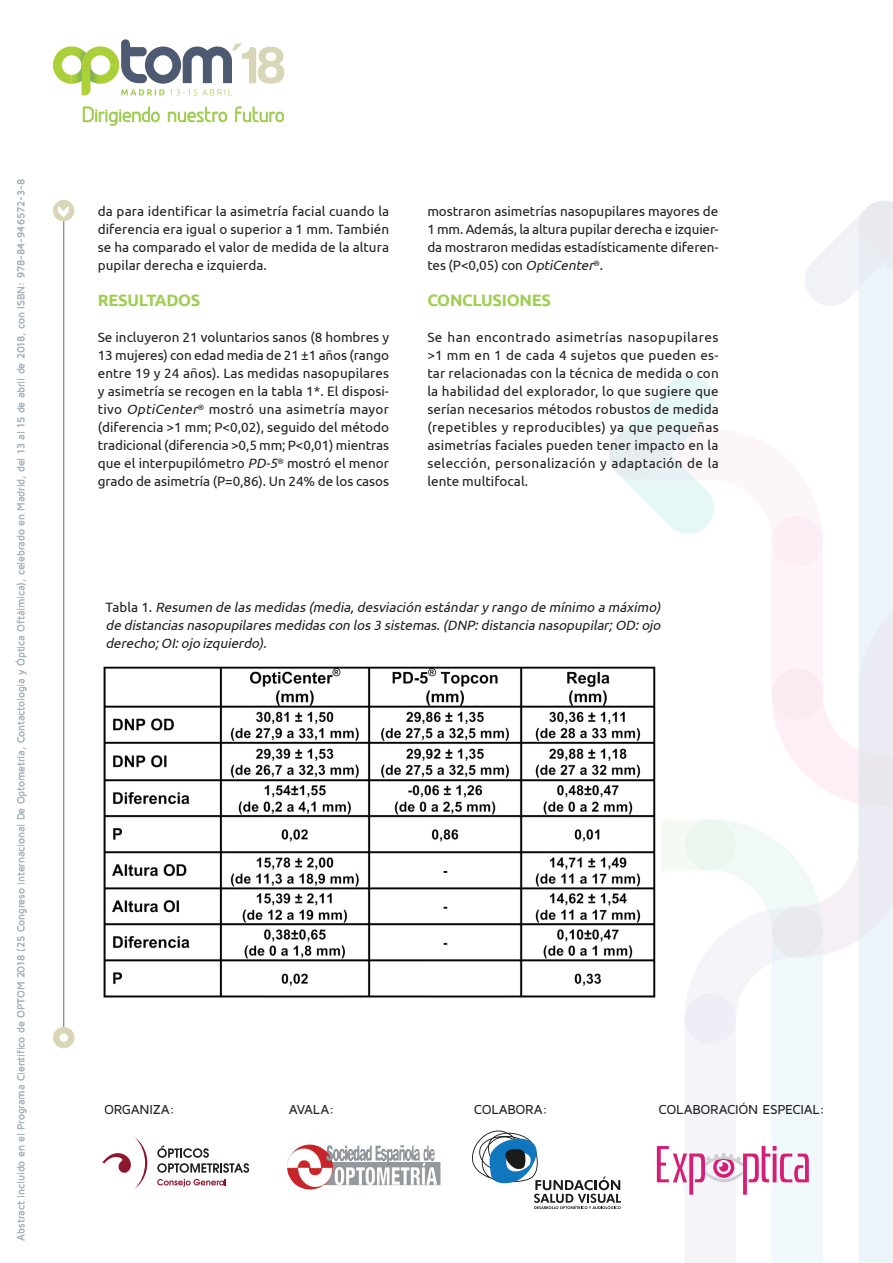
<style>
.page{position:relative;width:893px;height:1263px;background:#fff}
.page>*{position:absolute;margin:0;border:0;box-sizing:border-box;transform-origin:0 0}
.t1{font:19.65px "Greyscale Basic";color:#a0ce53}
.t2{font:700 16.5px "Ubuntu";letter-spacing:-.02em;color:#a0ce53}
.t3{font:13.5px/18px "Ubuntu";color:#231f20;text-align:justify}
.t4{font:italic 13.5px/18px "Ubuntu";color:#231f20}
.t5{font:500 13.5px "Maven Pro";letter-spacing:-.025em;color:#231f20}
.t6{font:500 10.5px "Maven Pro";letter-spacing:-.015em;color:#a5b4be}
.s1{font-style:italic}
.s2{font-style:normal}
</style>
<div class="page">
<hr style="left:63px;top:209px;width:1px;height:828px;background:#69696c">
<div style="left:53px;top:200px;width:21px;height:21px;background:#d9d6b7;border-radius:50%"></div>
<svg style="left:58px;top:206px;width:11px;height:11px"></svg>
<div style="left:53px;top:1027px;width:21px;height:21px;background:#d9d6b7;border-radius:50%"></div>
<div style="left:60px;top:1033px;width:8px;height:9px;background:#fff;border-radius:50%"></div>
<svg style="left:53px;top:39px;width:231px;height:56px"></svg>
<svg style="left:83px;top:106px;width:77px;height:20px"></svg>
<svg style="left:168px;top:106px;width:59px;height:16px"></svg>
<svg style="left:235px;top:106px;width:49px;height:16px"></svg>
<svg style="left:157px;top:1145px;width:92px;height:28px"></svg>
<svg style="left:157px;top:1179px;width:69px;height:8px"></svg>
<svg style="left:102px;top:1137px;width:45px;height:52px"></svg>
<img style="left:287px;top:1144px;width:153px;height:46px">
<svg style="left:472px;top:201px;width:421px;height:1062px"></svg>
<img style="left:103px;top:661px;width:558px;height:344px">
<p class="t6" style="left:14px;top:1240px;width:1063px;rotate:-90deg">ABSTRACT INCLUIDO EN EL PROGRAMA CIENTÍFICO DE OPTOM 2018 (25 CONGRESO INTERNACIONAL DE OPTOMETRÍA, CONTACTOLOGÍA Y ÓPTICA OFTÁLMICA), CELEBRADO EN MADRID, DEL 13 AL 15 DE ABRIL DE 2018, CON ISBN: 978-84-946572-3-8</p>
<h1 class="t1" style="left:82px;top:103px;width:204px">Dirigiendo nuestro futuro</h1>
<p class="t3" style="left:98px;top:202px;width:293px">da para identificar la asimetría facial cuando la diferencia era igual o superior a 1 mm. También se ha comparado el valor de medida de la altura pupilar derecha e izquierda.</p>
<p class="t2" style="left:98px;top:290px;width:104px">RESULTADOS</p>
<p class="t3" style="left:98px;top:328px;width:293px">Se incluyeron 21 voluntarios sanos (8 hombres y 13 mujeres) con edad media de 21 ±1 años (rango entre 19 y 24 años). Las medidas nasopupilares y asimetría se recogen en la tabla 1*. El disposi&shy;tivo <span class="s1">OptiCenter</span><sup>®</sup> mostró una asimetría mayor (diferencia &gt;1 mm; P&lt;0,02), seguido del método tradicional (diferencia &gt;0,5 mm; P&lt;0,01) mientras que el interpupilómetro <span class="s1">PD-5</span><sup>®</sup> mostró el menor grado de asimetría (P=0,86). Un 24% de los casos</p>
<p class="t3" style="left:427px;top:202px;width:293px">mostraron asimetrías nasopupilares mayores de 1 mm. Además, la altura pupilar derecha e izquier&shy;da mostraron medidas estadísticamente diferen&shy;tes (P&lt;0,05) con <span class="s1">OptiCenter</span><sup>®</sup>.</p>
<p class="t2" style="left:427px;top:290px;width:125px">CONCLUSIONES</p>
<p class="t3" style="left:427px;top:328px;width:293px">Se han encontrado asimetrías nasopupilares &gt;1 mm en 1 de cada 4 sujetos que pueden es&shy;tar relacionadas con la técnica de medida o con la habilidad del explorador, lo que sugiere que serían necesarios métodos robustos de medida (repetibles y reproducibles) ya que pequeñas asimetrías faciales pueden tener impacto en la selección, personalización y adaptación de la lente multifocal.</p>
<p class="t4" style="left:105px;top:598px;width:560px"><span class="s2">Ta b l a 1 .</span> Resumen de las medidas (media,desviación estándary rango de mínimo a máximo) de distancias nasopupilares medidas con los 3 sistemas.(DNP:distancia nasopupilar;OD:ojo derecho;OI:ojo izquierdo).</p>
<p class="t5" style="left:104px;top:1101px;width:72px">ORGANIZA:</p>
<p class="t5" style="left:289px;top:1101px;width:47px">AVALA:</p>
<p class="t5" style="left:474px;top:1101px;width:76px">COLABORA:</p>
<p class="t5" style="left:659px;top:1101px;width:10px">COLABORACIÓN</p>
<p class="t5" style="left:762px;top:1101px;width:38px">ESPECIAL</p>
<p class="t5" style="left:819px;top:1101px;width:7px">:</p>
</div>
